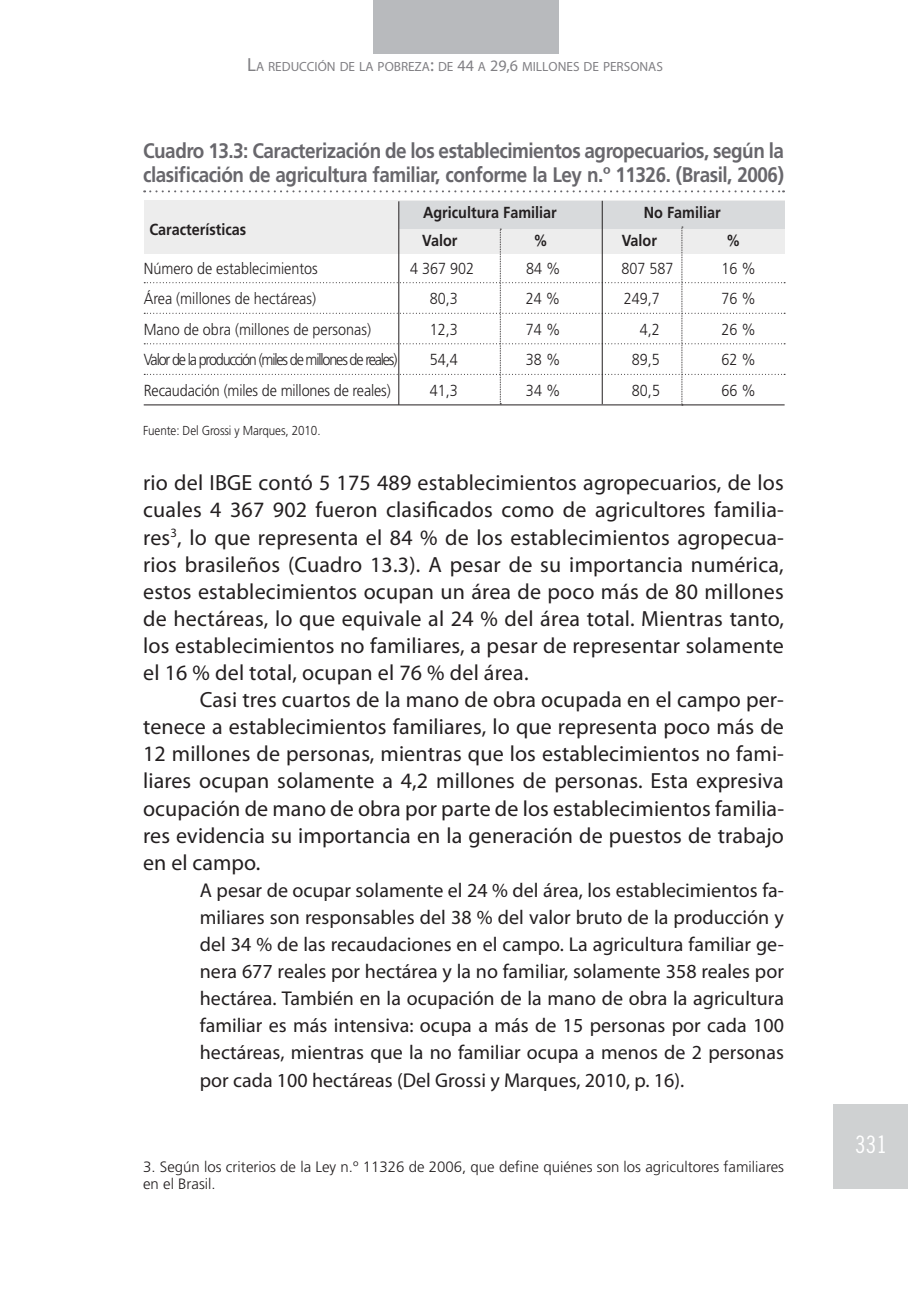
<style>
.page{position:relative;width:908px;height:1304px;background:#fff}
.page>*{position:absolute;margin:0;border:0;box-sizing:border-box;transform-origin:0 0}
.t1{font:24px "Trade Gothic Cond Eighteen";color:#fff}
.t2{font:22px/27.2px "Myriad Pro";letter-spacing:.005em;color:#231f20;text-align:justify}
.t3{font:700 21px/24px "Frutiger";letter-spacing:-.025em;color:#68676c;scale:.9 1}
.t4{font:20px/27.2px "Myriad Pro";color:#231f20;text-align:justify}
.t5{font:300 16px "Frutiger";color:#231f20;scale:.9 1}
.t6{font:700 16px "Frutiger";color:#231f20;scale:.9 1}
.t7{font:300 16px "Frutiger";letter-spacing:-.08em;color:#231f20;scale:.9 1}
.t8{font:300 15px/16.4px "Frutiger";color:#231f20}
.t9{font:13.4px "Myriad Pro";color:#818084}
.t10{font:300 13px "Frutiger";letter-spacing:-.01em;color:#231f20;scale:.9 1}
.s1{font-size:19px}
.s2{font-size:16px}
</style>
<div class="page">
<div style="left:833px;top:1104px;width:75px;height:84px;background:#cfd1d2"></div>
<div style="left:373px;top:0;width:186px;height:54px;background:#b8babd"></div>
<svg style="left:144px;top:190px;width:640px;height:2px"></svg>
<div style="left:144px;top:201px;width:640px;height:53px;background:#ededed"></div>
<div style="left:398px;top:201px;width:386px;height:27px;background:#d8dadc"></div>
<hr style="left:398px;top:201px;width:1px;height:204px;background:#231f20">
<hr style="left:602px;top:201px;width:1px;height:203px;background:#231f20">
<svg style="left:144px;top:227px;width:641px;height:179px"></svg>
<p class="t9" style="left:247px;top:58px;width:417px"><span class="s1">L</span>A REDUCCIÓN DE LA POBREZA<span class="s1">:</span> DE <span class="s2">44</span> A <span class="s2">29,6</span> MILLONES DE PERSONAS</p>
<p class="t3" style="left:143px;top:140px;width:713px">Cuadro 13.3: Caracterización de los establecimientos agropecuarios, según la clasificación de agricultura familiar, conforme la Ley n.º 11326. (Brasil, 2006)</p>
<p class="t6" style="left:149px;top:223px;width:109px">Características</p>
<p class="t6" style="left:423px;top:206px;width:150px">Agricultura Familiar</p>
<p class="t6" style="left:644px;top:206px;width:87px">No Familiar</p>
<p class="t6" style="left:422px;top:234px;width:41px">Valor</p>
<p class="t6" style="left:622px;top:234px;width:41px">Valor</p>
<p class="t6" style="left:533px;top:234px;width:17px">%</p>
<p class="t6" style="left:726px;top:234px;width:17px">%</p>
<p class="t5" style="left:144px;top:262px;width:195px">Número de establecimientos</p>
<p class="t5" style="left:410px;top:262px;width:73px">4 367 902</p>
<p class="t5" style="left:526px;top:262px;width:40px">84 %</p>
<p class="t5" style="left:621px;top:262px;width:59px">807 587</p>
<p class="t5" style="left:721px;top:262px;width:40px">16 %</p>
<p class="t5" style="left:144px;top:292px;width:193px">Área (millones de hectáreas)</p>
<p class="t5" style="left:430px;top:292px;width:33px">80,3</p>
<p class="t5" style="left:526px;top:292px;width:40px">24 %</p>
<p class="t5" style="left:624px;top:292px;width:42px">249,7</p>
<p class="t5" style="left:721px;top:292px;width:40px">76 %</p>
<p class="t5" style="left:144px;top:323px;width:254px">Mano de obra (millones de personas)</p>
<p class="t5" style="left:430px;top:323px;width:33px">12,3</p>
<p class="t5" style="left:526px;top:323px;width:40px">74 %</p>
<p class="t5" style="left:640px;top:323px;width:24px">4,2</p>
<p class="t5" style="left:721px;top:323px;width:40px">26 %</p>
<p class="t7" style="left:144px;top:353px;width:283px">Valor de la producción (miles de millones de reales)</p>
<p class="t5" style="left:430px;top:353px;width:33px">54,4</p>
<p class="t5" style="left:526px;top:353px;width:40px">38 %</p>
<p class="t5" style="left:632px;top:353px;width:33px">89,5</p>
<p class="t5" style="left:721px;top:353px;width:40px">62 %</p>
<p class="t5" style="left:144px;top:384px;width:276px">Recaudación (miles de millones de reales)</p>
<p class="t5" style="left:430px;top:384px;width:33px">41,3</p>
<p class="t5" style="left:526px;top:384px;width:40px">34 %</p>
<p class="t5" style="left:632px;top:384px;width:33px">80,5</p>
<p class="t5" style="left:721px;top:384px;width:40px">66 %</p>
<p class="t10" style="left:143px;top:425px;width:199px">Fuente: Del Grossi y Marques, 2010.</p>
<p class="t2" style="left:143px;top:471px;width:642px">rio del IBGE contó 5 175 489 establecimientos agropecuarios, de los cuales 4 367 902 fueron clasificados como de agricultores familia&shy;res<sup>3</sup>, lo que representa el 84 % de los establecimientos agropecua&shy;rios brasileños (Cuadro 13.3). A pesar de su importancia numérica, estos establecimientos ocupan un área de poco más de 80 millones de hectáreas, lo que equivale al 24 % del área total. Mientras tanto, los establecimientos no familiares, a pesar de representar solamente el 16 % del total, ocupan el 76 % del área.</p>
<p class="t2" style="left:143px;top:688px;width:642px;text-indent:57px">Casi tres cuartos de la mano de obra ocupada en el campo per&shy;tenece a establecimientos familiares, lo que representa poco más de 12 millones de personas, mientras que los establecimientos no fami&shy;liares ocupan solamente a 4,2 millones de personas. Esta expresiva ocupación de mano de obra por parte de los establecimientos familia&shy;res evidencia su importancia en la generación de puestos de trabajo en el campo.</p>
<p class="t4" style="left:200px;top:878px;width:585px">A pesar de ocupar solamente el 24 % del área, los establecimientos fa&shy;miliares son responsables del 38 % del valor bruto de la producción y del 34 % de las recaudaciones en el campo. La agricultura familiar ge&shy;nera 677 reales por hectárea y la no familiar, solamente 358 reales por hectárea. También en la ocupación de la mano de obra la agricultura familiar es más intensiva: ocupa a más de 15 personas por cada 100 hectáreas, mientras que la no familiar ocupa a menos de 2 personas por cada 100 hectáreas (Del Grossi y Marques, 2010, p. 16).</p>
<p class="t8" style="left:143px;top:1160px;width:642px">3. Según los criterios de la Ley n.º 11326 de 2006, que define quiénes son los agricultores familiares en el Brasil.</p>
<p class="t1" style="left:855px;top:1135px;width:33px">331</p>
</div>
